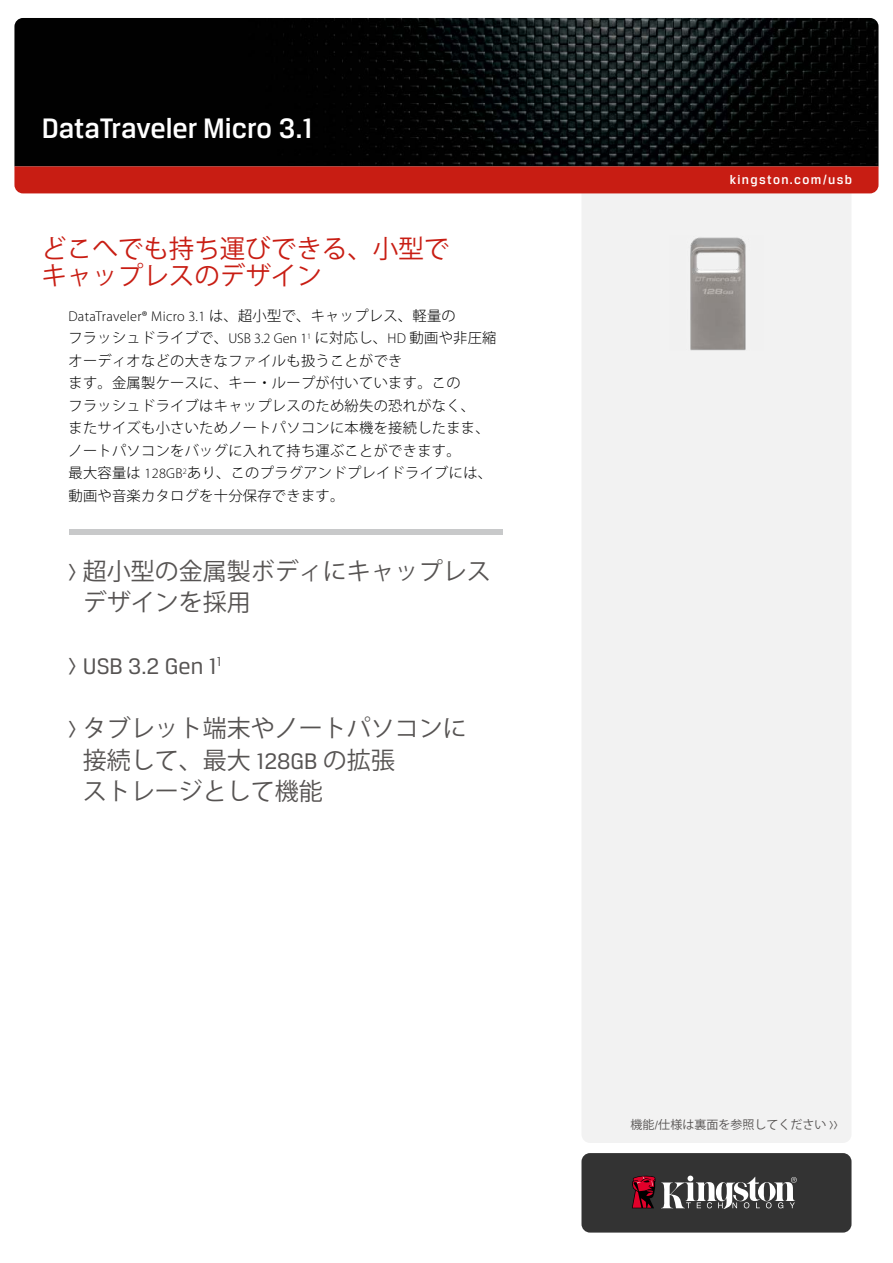
<style>
.page{position:relative;width:893px;height:1263px;background:#fff}
.page>*{position:absolute;margin:0;border:0;box-sizing:border-box;transform-origin:0 0}
.t1{font:500 30px "Breuer Text";color:#fff}
.t2{font:25.5px/27px "Koz Go Pro";color:#c81d13}
.t3{font:24px/31.5px "Koz Go Pro";color:#565352}
.t4{font:24px "Breuer Text";color:#565352}
.t5{font:300 14.25px/22.5px "Koz Go Pro";letter-spacing:.02em;color:#000}
.t6{font:300 14.25px "Myriad Pro";letter-spacing:.02em;color:#000}
.t7{font:500 13.5px "Breuer Text";letter-spacing:.1em;color:#fff}
.t8{font:12px "Koz Go Pro";color:#565352}
.s1{font-family:"Koz Go Pro"}
.s2{font-family:"Myriad Pro"}
.s3{font-family:"Breuer Text"}
</style>
<div class="page">
<div style="left:581px;top:193px;width:270px;height:950px;background:#f2f2f2"></div>
<img style="left:14px;top:18px;width:864px;height:148px">
<div style="left:14px;top:166px;width:864px;height:27px;background:#c81d13"></div>
<div style="left:581px;top:1153px;width:270px;height:79px;background:#333;border-radius:9px"></div>
<svg style="left:632px;top:1176px;width:23px;height:32px"></svg>
<svg style="left:661px;top:1175px;width:136px;height:34px"></svg>
<img style="left:670px;top:235px;width:94px;height:115px">
<div style="left:69px;top:529px;width:433px;height:6px;background:#c8c9ca"></div>
<h1 class="t1" style="left:42px;top:112px;width:273px">DataTraveler Micro 3.1</h1>
<h2 class="t2" style="left:41px;top:236px;width:409px">どこへでも持ち運びできる、小型でキャップレスのデザイン</h2>
<p class="t6" style="left:68px;top:307px;width:389px">DataTraveler® Micro 3.1 <span class="s1">は、超小型で、キャップレス、軽量の</span></p>
<p class="t5" style="left:68px;top:327px;width:430px">フラッシュドライブで、<span class="s2">USB 3.2 Gen 1</span><sup>1</sup> に対応し、<span class="s2">HD</span> 動画や非圧縮オーディオなどの大きなファイルも扱うことができ<br>ます。金属製ケースに、キー・ループが付いています。この<br>フラッシュドライブはキャップレスのため紛失の恐れがなく、<br>またサイズも小さいためノートパソコンに本機を接続したまま、ノートパソコンをバッグに入れて持ち運ぶことができます。<br>最大容量は <span class="s2">128GB</span><sup>2</sup>あり、このプラグアンドプレイドライブには、動画や音楽カタログを十分保存できます。</p>
<h3 class="t3" style="left:83px;top:556px;width:409px;text-indent:-15px"><span class="s3">&gt;</span> 超小型の金属製ボディにキャップレスデザインを採用</h3>
<h3 class="t4" style="left:68px;top:653px;width:155px">&gt; USB 3.2 Gen 1<sup>1</sup></h3>
<h3 class="t3" style="left:83px;top:713px;width:385px;text-indent:-15px"><span class="s3">&gt;</span> タブレット端末やノートパソコンに接続して、最大 <span class="s3">128GB</span> の拡張<br>ストレージとして機能</h3>
<p class="t7" style="left:730px;top:172px;width:124px">kingston.com/usb</p>
<p class="t8" style="left:630px;top:1116px;width:209px">機能<span class="s3">/</span>仕様は裏面を参照してください <span class="s3">&gt;&gt;</span></p>
</div>
